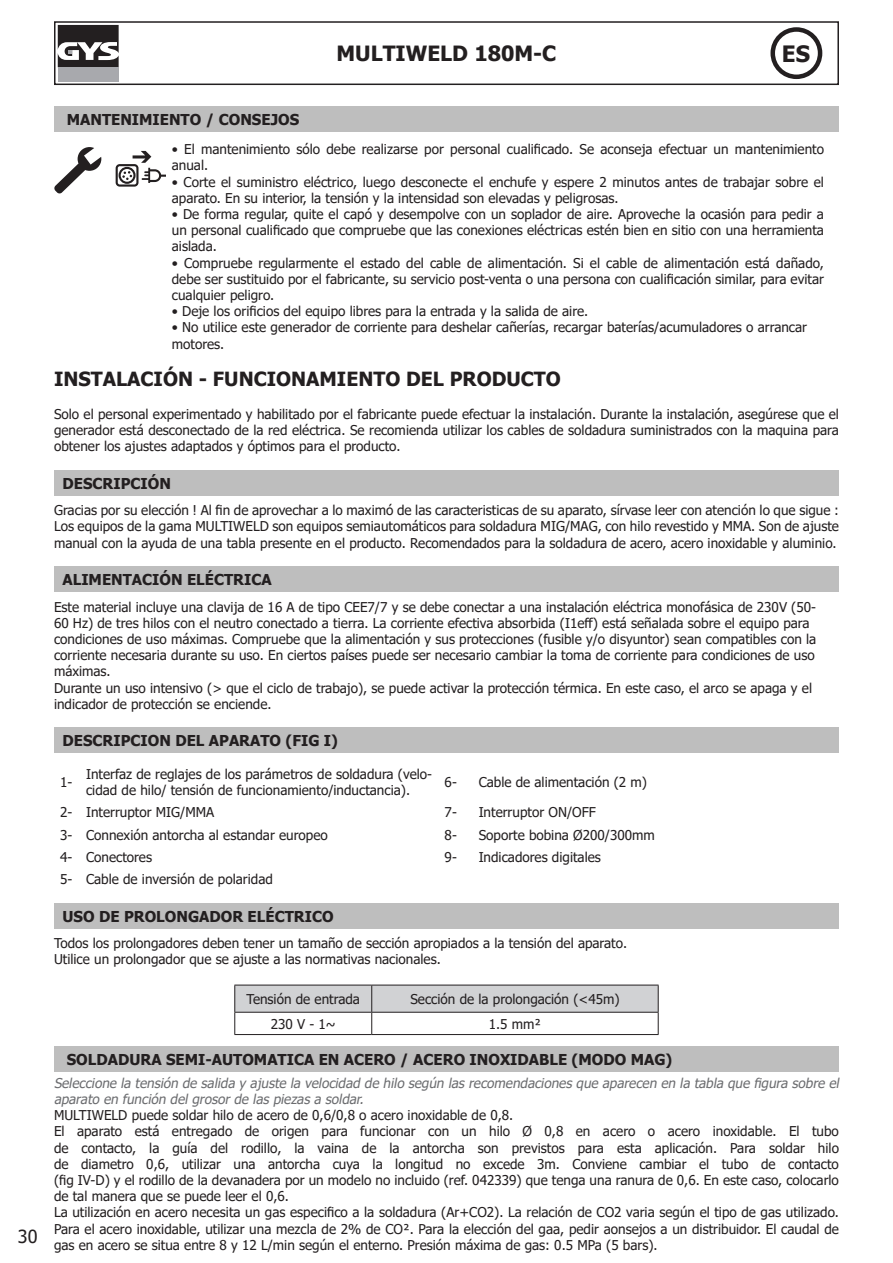
<style>
.page{position:relative;width:893px;height:1263px;background:#fff}
.page>*{position:absolute;margin:0;border:0;box-sizing:border-box;transform-origin:0 0}
.t1{font:700 22.5px "Tahoma";color:#231f20}
.t2{font:700 21px "Tahoma";color:#231f20}
.contenu{font:700 19.5px "Tahoma";color:#231f20}
.t3{font:18px "Tahoma";color:#231f20}
.contenu-2{font:700 15px "Tahoma";color:#231f20}
.contenu-3{font:13.5px/16.2px "Tahoma";color:#231f20}
.contenu-4{font:italic 13.5px/16.2px "Tahoma";color:#6c6d70}
</style>
<div class="page">
<div style="left:54px;top:21px;width:785px;height:64px;border:2px solid #231f20"></div>
<div style="left:770px;top:27px;width:52px;height:52px;border:4px solid #231f20;border-radius:50%"></div>
<div style="left:58px;top:67px;width:61px;height:14px;background:#a8a9ad"></div>
<svg style="left:58px;top:25px;width:61px;height:42px"></svg>
<div style="left:54px;top:106px;width:785px;height:26px;background:#bebebe"></div>
<svg style="left:54px;top:147px;width:47px;height:47px"></svg>
<svg style="left:116px;top:151px;width:50px;height:36px"></svg>
<div style="left:54px;top:470px;width:784px;height:26px;background:#bebebe"></div>
<div style="left:54px;top:566px;width:784px;height:26px;background:#bebebe"></div>
<div style="left:54px;top:728px;width:784px;height:25px;background:#bebebe"></div>
<div style="left:54px;top:903px;width:784px;height:25px;background:#bebebe"></div>
<svg style="left:234px;top:985px;width:425px;height:49px"></svg>
<hr style="left:234px;top:1012px;width:138px;height:1px;background:#231f20">
<hr style="left:372px;top:1012px;width:287px;height:1px;background:#231f20">
<hr style="left:234px;top:1034px;width:138px;height:1px;background:#231f20">
<hr style="left:372px;top:1034px;width:287px;height:1px;background:#231f20">
<div style="left:54px;top:1046px;width:784px;height:25px;background:#bebebe"></div>
<h2 class="t2" style="left:336px;top:39px;width:221px">MULTIWELD 180M-C</h2>
<h1 class="t1" style="left:782px;top:38px;width:30px">ES</h1>
<h3 class="t3" style="left:18px;top:1224px;width:21px">30</h3>
<p class="contenu-2" style="left:67px;top:109px;width:234px">MANTENIMIENTO / CONSEJOS</p>
<p class="contenu-3" style="left:172px;top:142px;width:654px">• El mantenimiento sólo debe realizarse por personal cualificado. Se aconseja efectuar un mantenimiento anual.</p>
<p class="contenu-3" style="left:172px;top:174px;width:654px">• Corte el suministro eléctrico, luego desconecte el enchufe y espere 2 minutos antes de trabajar sobre el aparato. En su interior, la tensión y la intensidad son elevadas y peligrosas.</p>
<p class="contenu-3" style="left:172px;top:207px;width:654px;text-align:justify">• De forma regular, quite el capó y desempolve con un soplador de aire. Aproveche la ocasión para pedir a un personal cualificado que compruebe que las conexiones eléctricas estén bien en sitio con una herramienta aislada.</p>
<p class="contenu-3" style="left:172px;top:255px;width:654px;text-align:justify">• Compruebe regularmente el estado del cable de alimentación. Si el cable de alimentación está dañado, debe ser sustituido por el fabricante, su servicio post-venta o una persona con cualificación similar, para evitar cualquier peligro.</p>
<p class="contenu-3" style="left:172px;top:304px;width:418px">• Deje los orificios del equipo libres para la entrada y la salida de aire.</p>
<p class="contenu-3" style="left:172px;top:320px;width:637px">• No utilice este generador de corriente para deshelar cañerías, recargar baterías/acumuladores o arrancar</p>
<p class="contenu-3" style="left:172px;top:336px;width:54px">motores.</p>
<p class="contenu" style="left:54px;top:366px;width:508px">INSTALACIÓN - FUNCIONAMIENTO DEL PRODUCTO</p>
<p class="contenu-3" style="left:54px;top:406px;width:786px;text-align:justify">Solo el personal experimentado y habilitado por el fabricante puede efectuar la instalación. Durante la instalación, asegúrese que el generador está desconectado de la red eléctrica. Se recomienda utilizar los cables de soldadura suministrados con la maquina para obtener los ajustes adaptados y óptimos para el producto.</p>
<p class="contenu-2" style="left:63px;top:473px;width:110px">DESCRIPCIÓN</p>
<p class="contenu-3" style="left:54px;top:503px;width:786px">Gracias por su elección ! Al fin de aprovechar a lo maximó de las caracteristicas de su aparato, sírvase leer con atención lo que sigue :</p>
<p class="contenu-3" style="left:54px;top:519px;width:786px">Los equipos de la gama MULTIWELD son equipos semiautomáticos para soldadura MIG/MAG, con hilo revestido y MMA. Son de ajuste manual con la ayuda de una tabla presente en el producto. Recomendados para la soldadura de acero, acero inoxidable y aluminio.</p>
<p class="contenu-2" style="left:63px;top:569px;width:211px">ALIMENTACIÓN ELÉCTRICA</p>
<p class="contenu-3" style="left:54px;top:599px;width:764px">Este material incluye una clavija de 16 A de tipo CEE7/7 y se debe conectar a una instalación eléctrica monofásica de 230V (50- 60 Hz) de tres hilos con el neutro conectado a tierra. La corriente efectiva absorbida (I1eff) está señalada sobre el equipo para condiciones de uso máximas. Compruebe que la alimentación y sus protecciones (fusible y/o disyuntor) sean compatibles con la corriente necesaria durante su uso. En ciertos países puede ser necesario cambiar la toma de corriente para condiciones de uso máximas.</p>
<p class="contenu-3" style="left:54px;top:680px;width:760px">Durante un uso intensivo (&gt; que el ciclo de trabajo), se puede activar la protección térmica. En este caso, el arco se apaga y el indicador de protección se enciende.</p>
<p class="contenu-2" style="left:63px;top:730px;width:277px">DESCRIPCION DEL APARATO (FIG I)</p>
<p class="contenu-3" style="left:60px;top:775px;width:14px">1-</p>
<p class="contenu-3" style="left:86px;top:767px;width:348px">Interfaz de reglajes de los parámetros de soldadura (velo&shy;cidad de hilo/ tensión de funcionamiento/inductancia).</p>
<p class="contenu-3" style="left:445px;top:775px;width:14px">6-</p>
<p class="contenu-3" style="left:479px;top:775px;width:170px">Cable de alimentación (2 m)</p>
<p class="contenu-3" style="left:60px;top:805px;width:14px">2-</p>
<p class="contenu-3" style="left:86px;top:805px;width:130px">Interruptor MIG/MMA</p>
<p class="contenu-3" style="left:445px;top:805px;width:14px">7-</p>
<p class="contenu-3" style="left:479px;top:805px;width:119px">Interruptor ON/OFF</p>
<p class="contenu-3" style="left:60px;top:827px;width:14px">3-</p>
<p class="contenu-3" style="left:86px;top:827px;width:243px">Connexión antorcha al estandar europeo</p>
<p class="contenu-3" style="left:445px;top:827px;width:14px">8-</p>
<p class="contenu-3" style="left:479px;top:827px;width:178px">Soporte bobina Ø200/300mm</p>
<p class="contenu-3" style="left:60px;top:850px;width:14px">4-</p>
<p class="contenu-3" style="left:86px;top:850px;width:68px">Conectores</p>
<p class="contenu-3" style="left:445px;top:850px;width:14px">9-</p>
<p class="contenu-3" style="left:479px;top:850px;width:124px">Indicadores digitales</p>
<p class="contenu-3" style="left:60px;top:872px;width:14px">5-</p>
<p class="contenu-3" style="left:86px;top:872px;width:188px">Cable de inversión de polaridad</p>
<p class="contenu-2" style="left:63px;top:905px;width:273px">USO DE PROLONGADOR ELÉCTRICO</p>
<p class="contenu-3" style="left:54px;top:936px;width:575px">Todos los prolongadores deben tener un tamaño de sección apropiados a la tensión del aparato.</p>
<p class="contenu-3" style="left:54px;top:952px;width:388px">Utilice un prolongador que se ajuste a las normativas nacionales.</p>
<p class="contenu-3" style="left:246px;top:991px;width:115px">Tensión de entrada</p>
<p class="contenu-3" style="left:410px;top:991px;width:211px">Sección de la prolongación (&lt;45m)</p>
<p class="contenu-3" style="left:271px;top:1016px;width:66px">230 V - 1~</p>
<p class="contenu-3" style="left:489px;top:1016px;width:54px">1.5 mm²</p>
<p class="contenu-2" style="left:67px;top:1048px;width:607px">SOLDADURA SEMI-AUTOMATICA EN ACERO / ACERO INOXIDABLE (MODO MAG)</p>
<p class="contenu-4" style="left:54px;top:1075px;width:790px">Seleccione la tensión de salida y aj uste la velocidad de hilo según lasrecomendacionesque aparecen en la tabla que figura sobre el aparato en función delgrosorde laspiezasa soldar.</p>
<p class="contenu-3" style="left:54px;top:1108px;width:461px">MULTIWELD puede soldar hilo de acero de 0,6/0,8 o acero inoxidable de 0,8.</p>
<p class="contenu-3" style="left:54px;top:1124px;width:786px;text-align:justify">El aparato está entregado de origen para funcionar con un hilo Ø 0,8 en acero o acero inoxidable. El tubo de contacto, la guía del rodillo, la vaina de la antorcha son previstos para esta aplicación. Para soldar hilo de diametro 0,6, utilizar una antorcha cuya la longitud no excede 3m. Conviene cambiar el tubo de contacto (fig IV-D) y el rodillo de la devanadera por un modelo no incluido (ref. 042339) que tenga una ranura de 0,6. En este caso, colocarlo de tal manera que se puede leer el 0,6.</p>
<p class="contenu-3" style="left:54px;top:1205px;width:786px;text-align:justify">La utilización en acero necesita un gas especifico a la soldadura (Ar+CO2). La relación de CO2 varia según el tipo de gas utilizado.<br>Para el acero inoxidable, utilizar una mezcla de 2% de CO². Para la elección del gaa, pedir aonsejos a un distribuidor. El caudal de gas en acero se situa entre 8 y 12 L/min según el enterno. Presión máxima de gas: 0.5 MPa (5 bars).</p>
</div>
